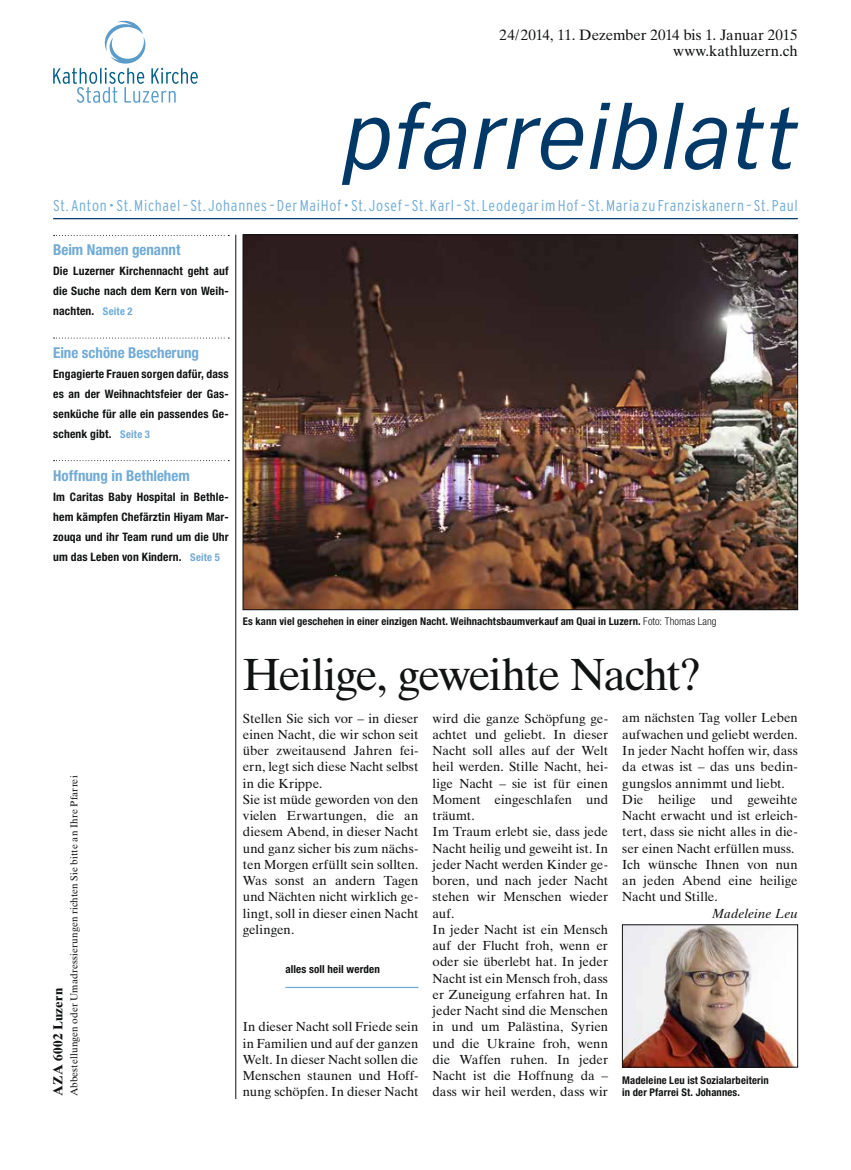
<style>
.page{position:relative;width:851px;height:1170px;background:#fff}
.page>*{position:absolute;margin:0;border:0;box-sizing:border-box;transform-origin:0 0}
.t1{font:italic 85px "Vectora LT Std";letter-spacing:.025em;color:#003868}
.t2{font:45px "Times Ten LT Std";letter-spacing:-.04em;color:#111212}
.t3{font:300 condensed 15.62px "Interstate";letter-spacing:.045em;color:#70aad6}
.t4{font:15px/16.2px "Times Ten LT Std";letter-spacing:-.005em;color:#111212;text-align:right}
.t5{font:700 condensed 15px "Helvetica Neue LT Std";color:#70aad6}
.t6{font:13.12px/16.2px "Times Ten LT Std";letter-spacing:-.005em;color:#111212}
.t7{font:700 13.12px "Times Ten LT Std";letter-spacing:.03em;color:#111212}
.t8{font:italic 13.12px "Times Ten LT Std";letter-spacing:.015em;color:#111212}
.t9{font:700 condensed 11.62px/20px "Helvetica Neue LT Std";letter-spacing:.015em;color:#111212;text-align:justify}
.t10{font:700 condensed 11px "Helvetica Neue LT Std";letter-spacing:.015em;color:#111212}
.t11{font:700 condensed 10.62px/12.8px "Helvetica Neue LT Std";letter-spacing:.01em;color:#111212}
.t12{font:10px "Times Ten LT Std";letter-spacing:.01em;color:#111212}
.s1{font-size:10.62px;color:#70aad6}
.s2{font-weight:300}
</style>
<div class="page">
<hr style="left:235px;top:235px;width:1px;height:863px;background:#111212">
<hr style="left:53px;top:218px;width:744px;height:1px;background:#003868">
<svg style="left:54px;top:235px;width:175px;height:1px"></svg>
<svg style="left:54px;top:337px;width:175px;height:1px"></svg>
<svg style="left:54px;top:460px;width:175px;height:1px"></svg>
<hr style="left:285px;top:986px;width:133px;height:1px;background:#70aad6">
<img style="left:245px;top:237px;width:550px;height:370px">
<img style="left:624px;top:926px;width:170px;height:139px">
<div style="left:622px;top:924px;width:175px;height:143px;border:1px solid #111212"></div>
<svg style="left:53px;top:21px;width:145px;height:82px"></svg>
<p class="t4" style="left:499px;top:26px;width:299px">24/2014, 11. Dezember 2014 bis 1. Januar 2015 www.kathluzern.ch</p>
<h1 class="t1" style="left:344px;top:90px;width:454px">pfarreiblatt</h1>
<p class="t3" style="left:53px;top:197px;width:746px">St. Anton • St. Michael – St. Johannes – Der MaiHof • St. Josef – St. Karl – St. Leodegar im Hof – St. Maria zu Franziskanern – St. Paul</p>
<p class="t5" style="left:53px;top:241px;width:129px">Beim Namen genannt</p>
<p class="t9" style="left:53px;top:261px;width:177px">Die Luzerner Kirchennacht geht auf die Suche nach dem Kern von Weih&shy;nachten. <span class="s1">Seite 2</span></p>
<p class="t5" style="left:53px;top:343px;width:147px">Eine schöne Bescherung</p>
<p class="t9" style="left:53px;top:364px;width:177px">Engagierte Frauen sorgen dafür, dass es an der Weihnachtsfeier der Gas&shy;senküche für alle ein passendes Ge&shy;schenk gibt. <span class="s1">Seite 3</span></p>
<p class="t5" style="left:53px;top:466px;width:138px">Hoffnung in Bethlehem</p>
<p class="t9" style="left:53px;top:486px;width:177px">Im Caritas Baby Hospital in Bethle&shy;hem kämpfen Chefärztin Hiyam Mar&shy;zouqa und ihr Team rund um die Uhr um das Leben von Kindern. <span class="s1">Seite 5</span></p>
<p class="t12" style="left:68px;top:1096px;width:322px;rotate:-90deg">Abbestellungen oder Umadressierungen richten Sie bitte an Ihre Pfarrei</p>
<p class="t7" style="left:50px;top:1096px;width:110px;rotate:-90deg">AZA 6002 Luzern</p>
<p class="t11" style="left:243px;top:614px;width:475px">Es kann viel geschehen in einer einzigen Nacht. Weihnachtsbaumverkauf am Quai in Luzern. <span class="s2">Foto: Thomas Lang</span></p>
<h2 class="t2" style="left:243px;top:647px;width:460px">Heilige, geweihte Nacht?</h2>
<p class="t6" style="left:243px;top:709px;width:177px">Stellen Sie sich vor – in dieser einen Nacht, die wir schon seit über zweitausend Jahren fei&shy;ern, legt sich diese Nacht selbst in die Krippe.<br>Sie ist müde geworden von den vielen Erwartungen, die an diesem Abend, in dieser Nacht und ganz sicher bis zum nächs&shy;ten Morgen erfüllt sein sollten.<br>Was sonst an andern Tagen und Nächten nicht wirklich ge&shy;lingt, soll in dieser einen Nacht gelingen.</p>
<p class="t10" style="left:285px;top:961px;width:96px">alles soll heil werden</p>
<p class="t6" style="left:243px;top:1018px;width:177px;text-align:justify">In dieser Nacht soll Friede sein in Familien und auf der ganzen Welt. In dieser Nacht sollen die Menschen staunen und Hoff&shy;nung schöpfen. In dieser Nacht</p>
<p class="t6" style="left:432px;top:709px;width:177px">wird die ganze Schöpfung ge&shy;achtet und geliebt. In dieser<br>Nacht soll alles auf der Welt heil werden. Stille Nacht, hei&shy;lige Nacht – sie ist für einen<br>Moment eingeschlafen und träumt.<br>Im Traum erlebt sie, dass jede<br>Nacht heilig und geweiht ist. In jeder Nacht werden Kinder ge&shy;boren, und nach jeder Nacht stehen wir Menschen wieder auf.<br>In jeder Nacht ist ein Mensch auf der Flucht froh, wenn er oder sie überlebt hat. In jeder<br>Nacht ist ein Mensch froh, dass er Zuneigung erfahren hat. In jeder Nacht sind die Menschen in und um Palästina, Syrien und die Ukraine froh, wenn die Waffen ruhen. In jeder<br>Nacht ist die Hoffnung da – dass wir heil werden, dass wir</p>
<p class="t6" style="left:622px;top:709px;width:177px">am nächsten Tag voller Leben aufwachen und geliebt werden.<br>In jeder Nacht hoffen wir, dass da etwas ist – das uns bedin&shy;gungslos annimmt und liebt.<br>Die heilige und geweihte<br>Nacht erwacht und ist erleich&shy;tert, dass sie nicht alles in die&shy;ser einen Nacht erfüllen muss.<br>Ich wünsche Ihnen von nun an jeden Abend eine heilige<br>Nacht und Stille.</p>
<p class="t8" style="left:711px;top:905px;width:87px">Madeleine Leu</p>
<p class="t11" style="left:622px;top:1073px;width:148px">Madeleine Leu ist Sozialarbeiterin in der Pfarrei St. Johannes.</p>
</div>
